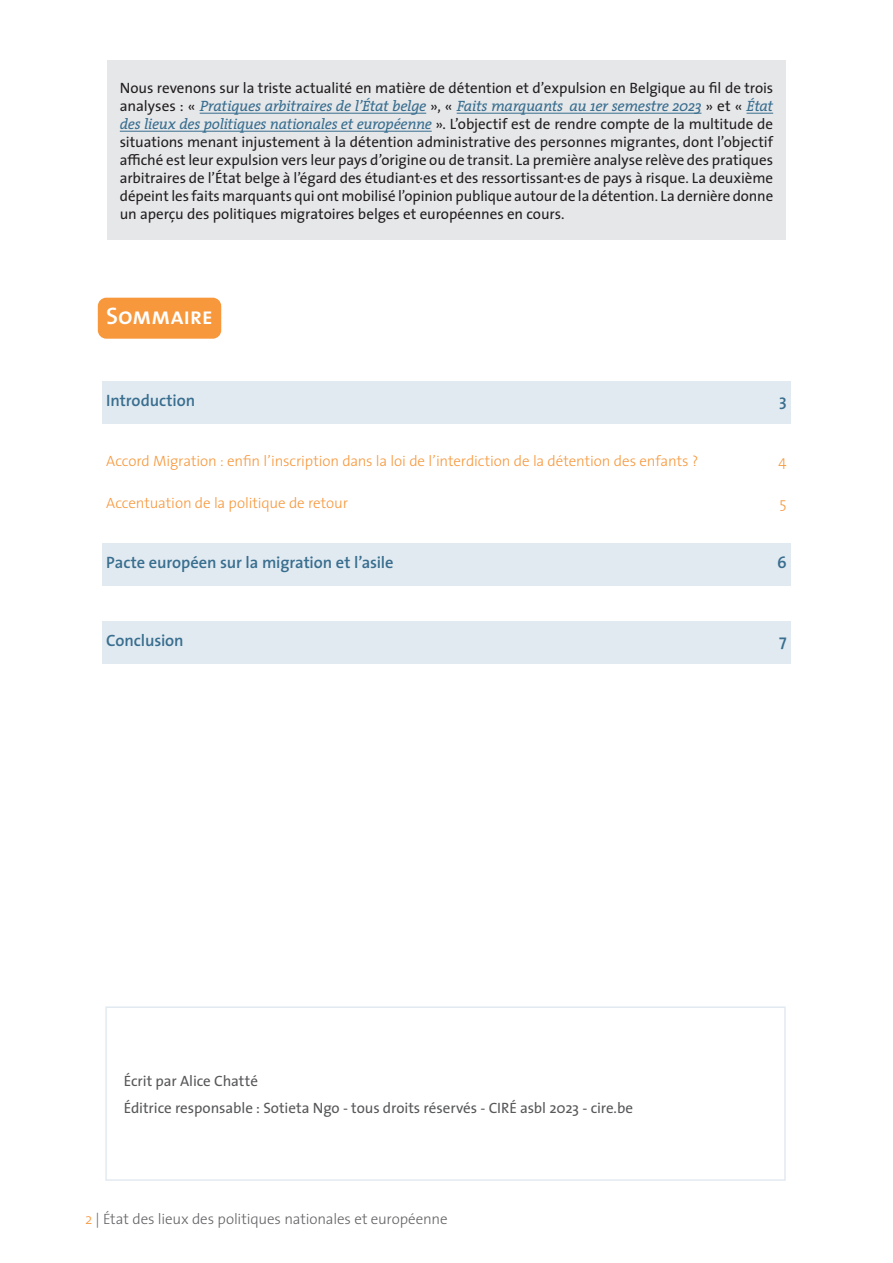
<style>
.page{position:relative;width:893px;height:1263px;background:#fff}
.page>*{position:absolute;margin:0;border:0;box-sizing:border-box;transform-origin:0 0}
.t1{font:24px "The Sans Semi Bold Caps";letter-spacing:-.02em;color:#fff}
.t2{font:600 16.5px "The Sans";letter-spacing:-.005em;color:#386e8f}
.t3{font:15px/18px "The Sans";letter-spacing:-.005em;color:#231f20;text-align:justify}
.t4{font:300 15px "The Sans";letter-spacing:-.01em;color:#f7983c}
.t5{font:15px/27px "The Sans";letter-spacing:-.005em;color:#57585a}
.t6{font:italic 15px "The Serif";letter-spacing:-.025em;color:#386e8f}
.t7{font:300 15px "The Sans";letter-spacing:-.005em;color:#636366}
.s1{font-family:"The Sans";font-style:normal;color:#231f20}
.s2{font-family:"The Serif";font-style:italic;color:#386e8f}
.s3{color:#f7983c}
</style>
<div class="page">
<div style="left:98px;top:298px;width:123px;height:41px;background:#f7983c;border-radius:9px"></div>
<div style="left:102px;top:381px;width:689px;height:42px;background:#e2eaf1"></div>
<div style="left:102px;top:543px;width:689px;height:42px;background:#e2eaf1"></div>
<div style="left:102px;top:621px;width:689px;height:42px;background:#e2eaf1"></div>
<div style="left:105px;top:1006px;width:681px;height:175px;border:2px solid #e2eaf1"></div>
<div style="left:107px;top:60px;width:679px;height:180px;background:#e6e7e9"></div>
<hr style="left:200px;top:113px;width:226px;height:1px;background:#386e8f">
<hr style="left:457px;top:113px;width:244px;height:1px;background:#386e8f">
<svg style="left:747px;top:113px;width:26px;height:1px"></svg>
<hr style="left:120px;top:131px;width:312px;height:1px;background:#386e8f">
<p class="t3" style="left:120px;top:78px;width:655px">Nous revenons sur la triste actualité en matière de détention et d’expulsion en Belgique au fil de trois</p>
<p class="t6" style="left:120px;top:93px;width:655px"><span class="s1">analyses : «</span> Pratiques arbitraires de l’État belge <span class="s1">», «</span> Faits marquants au 1er semestre 2023 <span class="s1">» et «</span> État</p>
<p class="t3" style="left:120px;top:114px;width:655px"><span class="s2">des lieux des politiques nationales et européenne</span> ». L’objectif est de rendre compte de la multitude de situations menant injustement à la détention administrative des personnes migrantes, dont l’objectif affiché est leur expulsion vers leur pays d’origine ou de transit. La première analyse relève des pratiques arbitraires de l’État belge à l’égard des étudiant·es et des ressortissant·es de pays à risque. La deuxième dépeint les faits marquants qui ont mobilisé l’opinion publique autour de la détention. La dernière donne un aperçu des politiques migratoires belges et européennes en cours.</p>
<h1 class="t1" style="left:106px;top:296px;width:108px">Sommaire</h1>
<p class="t2" style="left:106px;top:387px;width:90px">Introduction</p>
<p class="t2" style="left:779px;top:387px;width:9px">3</p>
<p class="t4" style="left:106px;top:448px;width:593px">Accord Migration : enfin l’inscription dans la loi de l’interdiction de la détention des enfants ?</p>
<p class="t4" style="left:779px;top:448px;width:10px">4</p>
<p class="t4" style="left:106px;top:491px;width:243px">Accentuation de la politique de retour</p>
<p class="t4" style="left:780px;top:491px;width:9px">5</p>
<p class="t2" style="left:106px;top:549px;width:289px">Pacte européen sur la migration et l’asile</p>
<p class="t2" style="left:777px;top:549px;width:11px">6</p>
<p class="t2" style="left:106px;top:627px;width:79px">Conclusion</p>
<p class="t2" style="left:779px;top:627px;width:9px">7</p>
<p class="t5" style="left:124px;top:1067px;width:511px">Écrit par Alice Chatté<br>Éditrice responsable : Sotieta Ngo - tous droits réservés - CIRÉ asbl 2023 - cire.be</p>
<p class="t7" style="left:85px;top:1207px;width:364px"><span class="s3">2</span> | État des lieux des politiques nationales et européenne</p>
</div>
